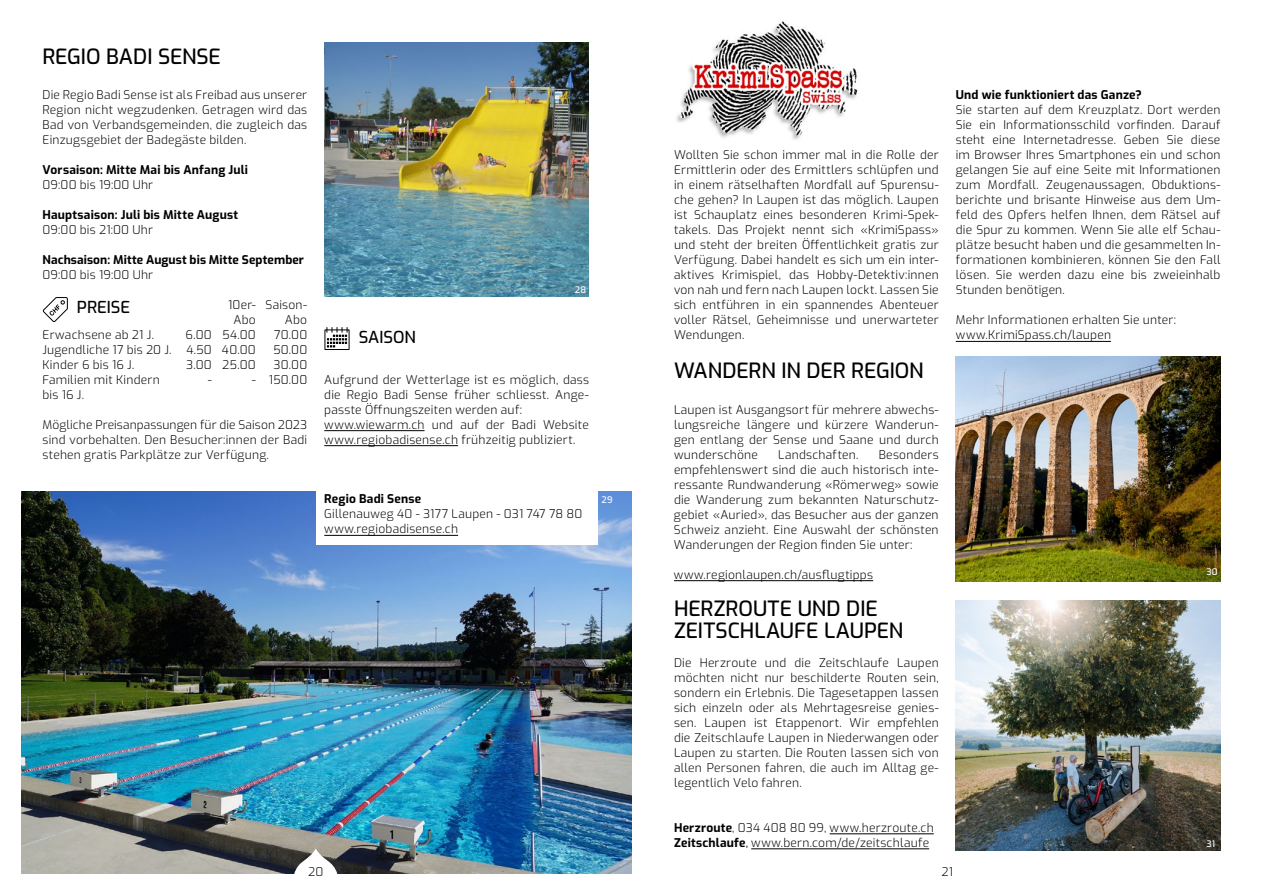
<style>
.page{position:relative;width:1263px;height:893px;background:#fff}
.page>*{position:absolute;margin:0;border:0;box-sizing:border-box;transform-origin:0 0}
.t1{font:500 21px/21.5px "Exo";letter-spacing:-.005em;color:#000}
.t2{font:500 16.5px "Exo";color:#000}
.t3{font:300 12px/15px "Exo";letter-spacing:.02em;color:#000;text-align:justify}
.t4{font:700 12px "Exo";letter-spacing:.015em;color:#000}
.t5{font:500 9px "Exo";letter-spacing:.025em;color:#fff}
.s1{font-weight:700}
.s2{font-weight:400}
</style>
<div class="page">
<img style="left:21px;top:491px;width:610px;height:382px">
<img style="left:956px;top:600px;width:264px;height:250px">
<img style="left:956px;top:357px;width:264px;height:224px">
<img style="left:324px;top:43px;width:265px;height:254px">
<svg style="left:290px;top:848px;width:51px;height:26px"></svg>
<svg style="left:922px;top:848px;width:50px;height:3px"></svg>
<div style="left:316px;top:476px;width:281px;height:69px;background:#fff"></div>
<hr style="left:674px;top:580px;width:199px;height:1px;background:#000">
<hr style="left:324px;top:535px;width:134px;height:1px;background:#000">
<svg style="left:43px;top:297px;width:25px;height:25px"></svg>
<hr style="left:324px;top:430px;width:100px;height:1px;background:#000">
<hr style="left:324px;top:445px;width:134px;height:1px;background:#000">
<div style="left:325px;top:330px;width:24px;height:20px;border:1px solid #000"></div>
<svg style="left:327px;top:327px;width:21px;height:20px"></svg>
<hr style="left:830px;top:833px;width:104px;height:1px;background:#000">
<hr style="left:751px;top:848px;width:178px;height:1px;background:#000">
<img style="left:676px;top:21px;width:182px;height:119px">
<hr style="left:956px;top:341px;width:155px;height:1px;background:#000">
<h1 class="t1" style="left:43px;top:44px;width:180px">REGIO BADI SENSE</h1>
<p class="t3" style="left:43px;top:87px;width:266px">Die Regio Badi Sense ist als Freibad aus unserer Region nicht wegzudenken. Getragen wird das Bad von Verbandsgemeinden, die zugleich das Einzugsgebiet der Badegäste bilden.</p>
<p class="t4" style="left:43px;top:161px;width:207px">Vorsaison: Mitte Mai bis Anfang Juli</p>
<p class="t3" style="left:43px;top:177px;width:112px">09:00 bis 19:00 Uhr</p>
<p class="t4" style="left:43px;top:206px;width:197px">Hauptsaison: Juli bis Mitte August</p>
<p class="t3" style="left:43px;top:222px;width:112px">09:00 bis 21:00 Uhr</p>
<p class="t4" style="left:43px;top:251px;width:263px">Nachsaison: Mitte August bis Mitte September</p>
<p class="t3" style="left:43px;top:267px;width:112px">09:00 bis 19:00 Uhr</p>
<h2 class="t2" style="left:77px;top:295px;width:55px">PREISE</h2>
<p class="t5" style="left:575px;top:283px;width:13px">28</p>
<p class="t3" style="left:222px;top:296px;width:35px;text-align:right">10er-<br>Abo<br>54.00<br>40.00<br>25.00 -</p>
<p class="t3" style="left:265px;top:296px;width:43px;text-align:right">Saison-<br>Abo<br>70.00<br>50.00<br>30.00<br>150.00</p>
<p class="t3" style="left:43px;top:326px;width:130px;text-align:left">Erwachsene ab 21 J.<br>Jugendliche 17 bis 20 J.<br>Kinder 6 bis 16 J.<br>Familien mit Kindern bis 16 J.</p>
<p class="t3" style="left:186px;top:326px;width:28px;text-align:right">6.00<br>4.50<br>3.00 -</p>
<h2 class="t2" style="left:359px;top:325px;width:59px">SAISON</h2>
<p class="t3" style="left:324px;top:371px;width:266px;text-align:left">Aufgrund der Wetterlage ist es möglich, dass die Regio Badi Sense früher schliesst. Ange&shy;passte Öffnungszeiten werden auf: www.wiewarm.ch und auf der Badi Website www.regiobadisense.ch frühzeitig publiziert.</p>
<p class="t3" style="left:43px;top:416px;width:266px">Mögliche Preisanpassungen für die Saison 2023 sind vorbehalten. Den Besucher:innen der Badi stehen gratis Parkplätze zur Verfügung.</p>
<p class="t4" style="left:324px;top:490px;width:98px">Regio Badi Sense</p>
<p class="t3" style="left:324px;top:506px;width:260px">Gillenauweg 40 - 3177 Laupen - 031 747 78 80 www.regiobadisense.ch</p>
<p class="t5" style="left:601px;top:493px;width:13px">29</p>
<p class="t3" style="left:674px;top:147px;width:266px">Wollten Sie schon immer mal in die Rolle der Ermittlerin oder des Ermittlers schlüpfen und in einem rätselhaften Mordfall auf Spurensu&shy;che gehen? In Laupen ist das möglich. Laupen ist Schauplatz eines besonderen Krimi-Spek&shy;takels. Das Projekt nennt sich «KrimiSpass» und steht der breiten Öffentlichkeit gratis zur Verfügung. Dabei handelt es sich um ein inter&shy;aktives Krimispiel, das Hobby-Detektiv:innen von nah und fern nach Laupen lockt. Lassen Sie sich entführen in ein spannendes Abenteuer voller Rätsel, Geheimnisse und unerwarteter Wendungen.</p>
<h1 class="t1" style="left:674px;top:358px;width:251px">WANDERN IN DER REGION</h1>
<p class="t3" style="left:674px;top:401px;width:266px">Laupen ist Ausgangsort für mehrere abwechs&shy;lungsreiche längere und kürzere Wanderun&shy;gen entlang der Sense und Saane und durch wunderschöne</p>
<p class="t3" style="left:778px;top:446px;width:82px">Landschaften.</p>
<p class="t3" style="left:674px;top:446px;width:266px;text-indent:205px">Besonders empfehlenswert sind die auch historisch inte&shy;ressante Rundwanderung «Römerweg» sowie die Wanderung zum bekannten Naturschutz&shy;gebiet «Auried», das Besucher aus der ganzen Schweiz anzieht. Eine Auswahl der schönsten Wanderungen der Region finden Sie unter:</p>
<p class="t3" style="left:674px;top:566px;width:201px">www.regionlaupen.ch/ausflugtipps</p>
<h1 class="t1" style="left:674px;top:597px;width:231px">HERZROUTE UND DIE<br>ZEITSCHLAUFE LAUPEN</h1>
<p class="t3" style="left:674px;top:655px;width:266px">Die Herzroute und die Zeitschlaufe Laupen möchten nicht nur beschilderte Routen sein, sondern ein Erlebnis. Die Tagesetappen lassen sich einzeln oder als Mehrtagesreise genies&shy;sen. Laupen ist Etappenort. Wir empfehlen die Zeitschlaufe Laupen in Niederwangen oder Laupen zu starten. Die Routen lassen sich von allen Personen fahren, die auch im Alltag ge&shy;legentlich Velo fahren.</p>
<p class="t3" style="left:674px;top:819px;width:261px"><span class="s1">Herzroute</span>, 034 408 80 99, www.herzroute.ch<br><span class="s1">Zeitschlaufe</span><span class="s2">,</span> www.bern.com/de/zeitschlaufe</p>
<p class="t4" style="left:956px;top:86px;width:187px">Und wie funktioniert das Ganze?</p>
<p class="t3" style="left:956px;top:102px;width:266px">Sie starten auf dem Kreuzplatz. Dort werden Sie ein Informationsschild vorfinden. Darauf steht eine Internetadresse. Geben Sie diese im Browser Ihres Smartphones ein und schon gelangen Sie auf eine Seite mit Informationen zum Mordfall. Zeugenaussagen, Obduktions&shy;berichte und brisante Hinweise aus dem Um&shy;feld des Opfers helfen Ihnen, dem Rätsel auf die Spur zu kommen. Wenn Sie alle elf Schau&shy;plätze besucht haben und die gesammelten In&shy;formationen kombinieren, können Sie den Fall lösen. Sie werden dazu eine bis zweieinhalb Stunden benötigen.</p>
<p class="t3" style="left:956px;top:312px;width:222px">Mehr Informationen erhalten Sie unter: www.KrimiSpass.ch/laupen</p>
<p class="t5" style="left:1206px;top:565px;width:13px">30</p>
<p class="t5" style="left:1206px;top:837px;width:10px">31</p>
<p class="t3" style="left:308px;top:863px;width:17px">20</p>
<p class="t3" style="left:941px;top:863px;width:13px">21</p>
</div>
